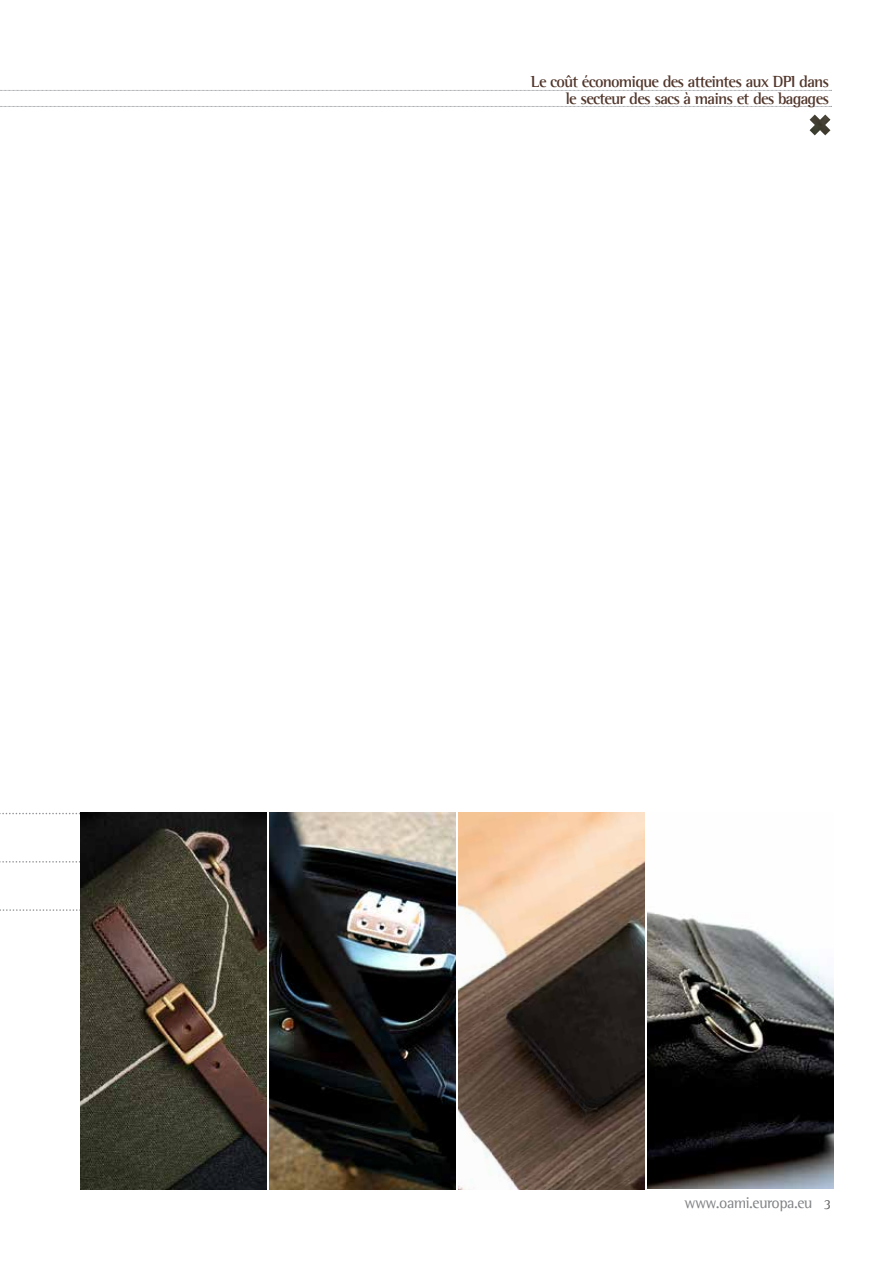
<style>
.page{position:relative;width:893px;height:1263px;background:#fff}
.page>*{position:absolute;margin:0;border:0;box-sizing:border-box;transform-origin:0 0}
.t1{font:700 16.5px/16.6px "Agfa Rotis Semi Serif";letter-spacing:-.05em;color:#51362b;text-align:right}
.t2{font:16.05px "Agfa Rotis Semi Serif";letter-spacing:-.035em;color:#808285}
.t3{font:14.25px "Agfa Rotis Semi Serif";color:#636466}
</style>
<div class="page">
<svg style="left:0;top:106px;width:832px;height:1px"></svg>
<svg style="left:0;top:90px;width:832px;height:1px"></svg>
<img style="left:810px;top:115px;width:20px;height:20px">
<svg style="left:0;top:909px;width:81px;height:2px"></svg>
<svg style="left:0;top:861px;width:81px;height:2px"></svg>
<svg style="left:0;top:813px;width:81px;height:1px"></svg>
<img style="left:648px;top:911px;width:185px;height:278px">
<img style="left:459px;top:813px;width:185px;height:376px">
<img style="left:270px;top:813px;width:185px;height:376px">
<img style="left:81px;top:813px;width:185px;height:376px">
<p class="t1" style="left:531px;top:73px;width:300px">Le coût économique des atteintes aux DPI dans le secteur des sacs à mains et des bagages</p>
<p class="t2" style="left:685px;top:1193px;width:129px">www.oami.europa.eu</p>
<p class="t3" style="left:824px;top:1195px;width:9px">3</p>
</div>
